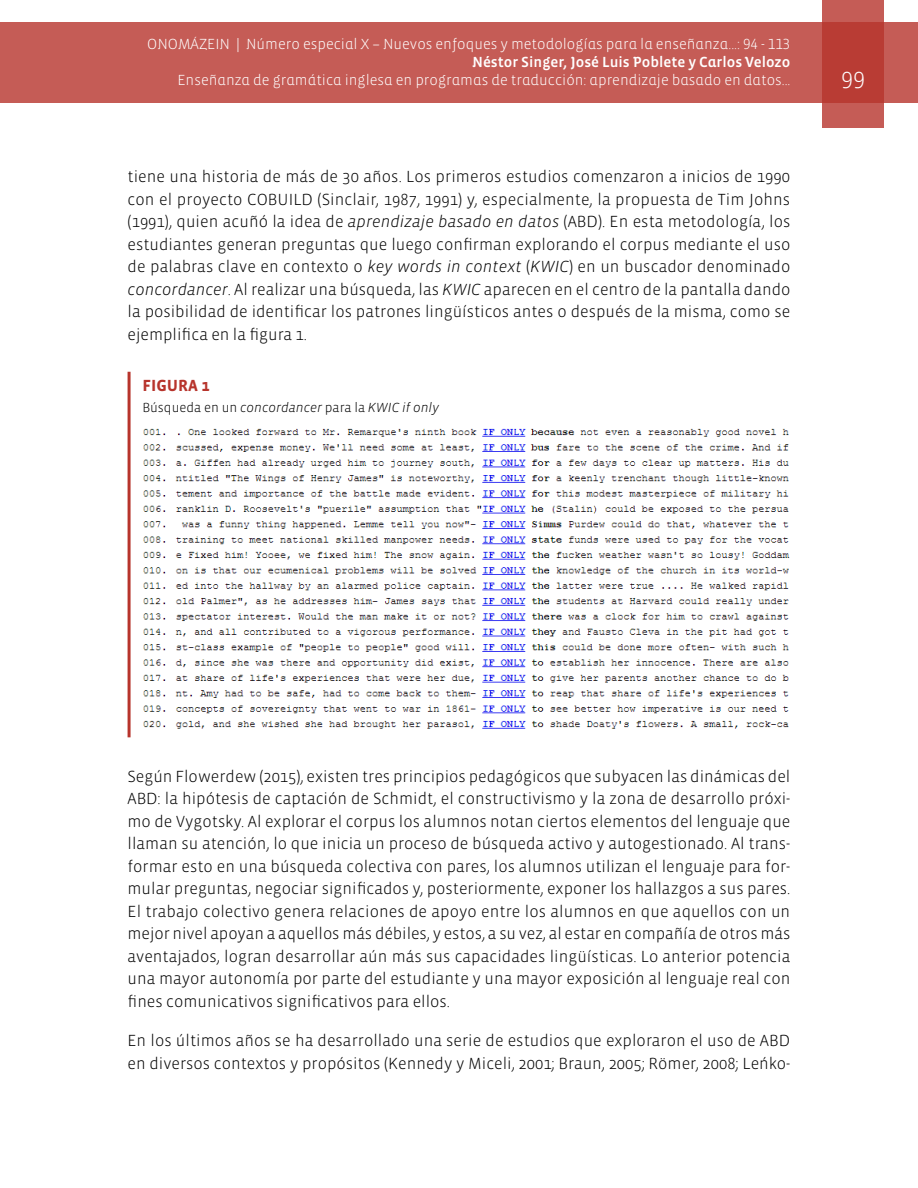
<style>
.page{position:relative;width:918px;height:1188px;background:#fff}
.page>*{position:absolute;margin:0;border:0;box-sizing:border-box;transform-origin:0 0}
.t1{font:300 24px "Vista Sans";color:#fff}
.t2{font:300 16.5px/22.5px "Vista Sans";color:#000;text-align:justify}
.t3{font:700 16.5px "Vista Sans";color:#b7342c}
.t4{font:300 15px "Vista Sans Alt";color:#fff}
.t5{font:15px "Vista Sans Alt Med";color:#fff}
.t6{font:italic 300 13.5px "Vista Sans";color:#000}
.s1{font-style:italic}
.s2{font-style:normal}
</style>
<div class="page">
<div style="left:0;top:23px;width:918px;height:80px;background:#c55c56"></div>
<svg style="left:822px;top:0;width:62px;height:128px;background:#bd4740"></svg>
<hr style="left:128px;top:372px;width:3px;height:365px;background:#b7342c">
<img style="left:143px;top:428px;width:647px;height:301px">
<p class="t4" style="left:147px;top:37px;width:645px">ONOMÁZEIN | Número especial X – Nuevos enfoques y metodologías para la enseñanza...: 94 - 113</p>
<p class="t5" style="left:472px;top:55px;width:320px">Néstor Singer, José Luis Poblete y Carlos Velozo</p>
<p class="t4" style="left:177px;top:73px;width:615px">Enseñanza de gramática inglesa en programas de traducción: aprendizaje basado en datos...</p>
<h1 class="t1" style="left:841px;top:65px;width:25px">99</h1>
<p class="t2" style="left:128px;top:166px;width:664px">tiene una historia de más de 30 años. Los primeros estudios comenzaron a inicios de 1990 con el proyecto COBUILD (Sinclair, 1987, 1991) y, especialmente, la propuesta de Tim Johns (1991), quien acuñó la idea de <span class="s1">aprendizaje basado en datos</span> (ABD). En esta metodología, los estudiantes generan preguntas que luego confirman explorando el corpus mediante el uso de palabras clave en contexto o <span class="s1">key words in context</span> (<span class="s1">KWIC</span>) en un buscador denominado <span class="s1">concordancer</span>. Al realizar una búsqueda, las <span class="s1">KWIC</span> aparecen en el centro de la pantalla dando la posibilidad de identificar los patrones lingüísticos antes o después de la misma, como se ejemplifica en la figura 1.</p>
<p class="t3" style="left:142px;top:377px;width:69px">FIGURA 1</p>
<p class="t6" style="left:142px;top:400px;width:298px"><span class="s2">Búsqueda en un</span> concordancer <span class="s2">para la</span> KWIC if only</p>
<p class="t2" style="left:128px;top:765px;width:664px">Según Flowerdew (2015), existen tres principios pedagógicos que subyacen las dinámicas del ABD: la hipótesis de captación de Schmidt, el constructivismo y la zona de desarrollo próxi&shy;mo de Vygotsky. Al explorar el corpus los alumnos notan ciertos elementos del lenguaje que llaman su atención, lo que inicia un proceso de búsqueda activo y autogestionado. Al trans&shy;formar esto en una búsqueda colectiva con pares, los alumnos utilizan el lenguaje para for&shy;mular preguntas, negociar significados y, posteriormente, exponer los hallazgos a sus pares.<br>El trabajo colectivo genera relaciones de apoyo entre los alumnos en que aquellos con un mejor nivel apoyan a aquellos más débiles, y estos, a su vez, al estar en compañía de otros más aventajados, logran desarrollar aún más sus capacidades lingüísticas. Lo anterior potencia una mayor autonomía por parte del estudiante y una mayor exposición al lenguaje real con fines comunicativos significativos para ellos.</p>
<p class="t2" style="left:128px;top:1030px;width:664px">En los últimos años se ha desarrollado una serie de estudios que exploraron el uso de ABD en diversos contextos y propósitos (Kennedy y Miceli, 2001; Braun, 2005; Römer, 2008; Le´nko-</p>
</div>
